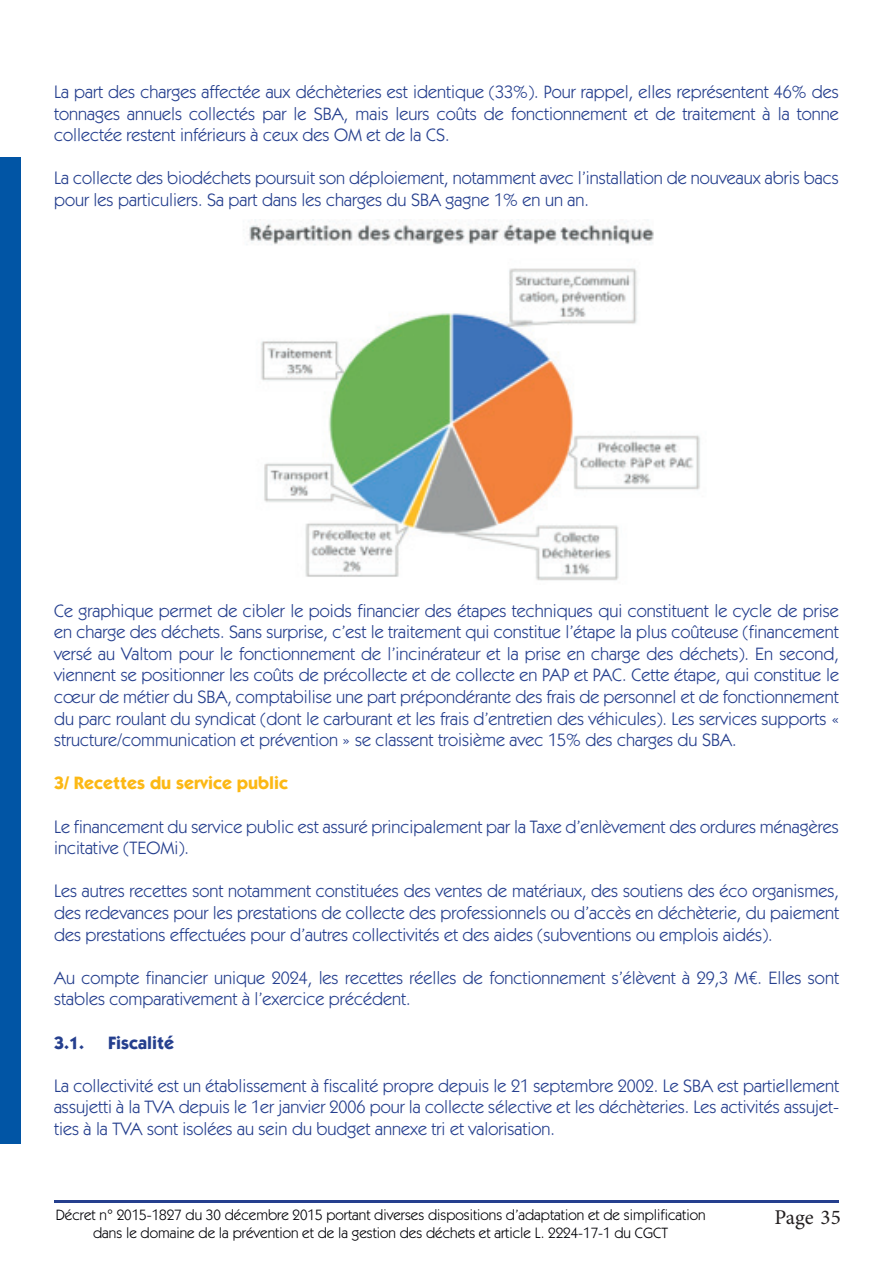
<style>
.page{position:relative;width:893px;height:1263px;background:#fff}
.page>*{position:absolute;margin:0;border:0;box-sizing:border-box;transform-origin:0 0}
.t1{font:21px "Minion Pro";letter-spacing:-.005em;color:#231f20}
.t2{font:18px/21.6px "ITC Kabel Std";color:#253f8e;text-align:justify}
.t3{font:700 18px "ITC Kabel Std";color:#fcb814}
.t4{font:700 18px "ITC Kabel Std";color:#253f8e}
.t5{font:15px "ITC Kabel Std";color:#000006}
</style>
<div class="page">
<hr style="left:54px;top:1200px;width:785px;height:2px;background:#253f8e">
<img style="left:246px;top:219px;width:454px;height:362px">
<div style="left:0;top:157px;width:21px;height:987px;background:#0155a5"></div>
<p class="t2" style="left:54px;top:81px;width:786px">La part des charges affectée aux déchèteries est identique (33%). Pour rappel, elles représentent 46% des tonnages annuels collectés par le SBA, mais leurs coûts de fonctionnement et de traitement à la tonne collectée restent inférieurs à ceux des OM et de la CS.</p>
<p class="t2" style="left:54px;top:168px;width:786px">La collecte des biodéchets poursuit son déploiement, notamment avec l’installation de nouveaux abris bacs pour les particuliers. Sa part dans les charges du SBA gagne 1% en un an.</p>
<p class="t2" style="left:54px;top:600px;width:786px">Ce graphique permet de cibler le poids financier des étapes techniques qui constituent le cycle de prise en charge des déchets. Sans surprise, c’est le traitement qui constitue l’étape la plus coûteuse (financement versé au Valtom pour le fonctionnement de l’incinérateur et la prise en charge des déchets). En second, viennent se positionner les coûts de précollecte et de collecte en PAP et PAC. Cette étape, qui constitue le cœur de métier du SBA, comptabilise une part prépondérante des frais de personnel et de fonctionnement du parc roulant du syndicat (dont le carburant et les frais d’entretien des véhicules). Les services supports « structure/communication et prévention » se classent troisième avec 15% des charges du SBA.</p>
<p class="t3" style="left:54px;top:772px;width:236px">3/ Recettes du service public</p>
<p class="t2" style="left:54px;top:816px;width:786px">Le financement du service public est assuré principalement par la Taxe d’enlèvement des ordures ménagères incitative (TEOMi).</p>
<p class="t2" style="left:54px;top:880px;width:786px">Les autres recettes sont notamment constituées des ventes de matériaux, des soutiens des éco organismes, des redevances pour les prestations de collecte des professionnels ou d’accès en déchèterie, du paiement des prestations effectuées pour d’autres collectivités et des aides (subventions ou emplois aidés).</p>
<p class="t2" style="left:54px;top:967px;width:786px">Au compte financier unique 2024, les recettes réelles de fonctionnement s’élèvent à 29,3 M€. Elles sont stables comparativement à l’exercice précédent.</p>
<p class="t4" style="left:54px;top:1031px;width:32px">3.1.</p>
<p class="t4" style="left:108px;top:1031px;width:68px">Fiscalité</p>
<p class="t2" style="left:54px;top:1075px;width:786px">La collectivité est un établissement à fiscalité propre depuis le 21 septembre 2002. Le SBA est partiellement assujetti à la TVA depuis le 1er janvier 2006 pour la collecte sélective et les déchèteries. Les activités assujet&shy;ties à la TVA sont isolées au sein du budget annexe tri et valorisation.</p>
<p class="t5" style="left:56px;top:1206px;width:651px">Décret n° 2015-1827 du 30 décembre 2015 portant diverses dispositions d’adaptation et de simplification</p>
<p class="t1" style="left:774px;top:1203px;width:68px">Page 35</p>
<p class="t5" style="left:93px;top:1224px;width:576px">dans le domaine de la prévention et de la gestion des déchets et article L. 2224-17-1 du CGCT</p>
</div>
